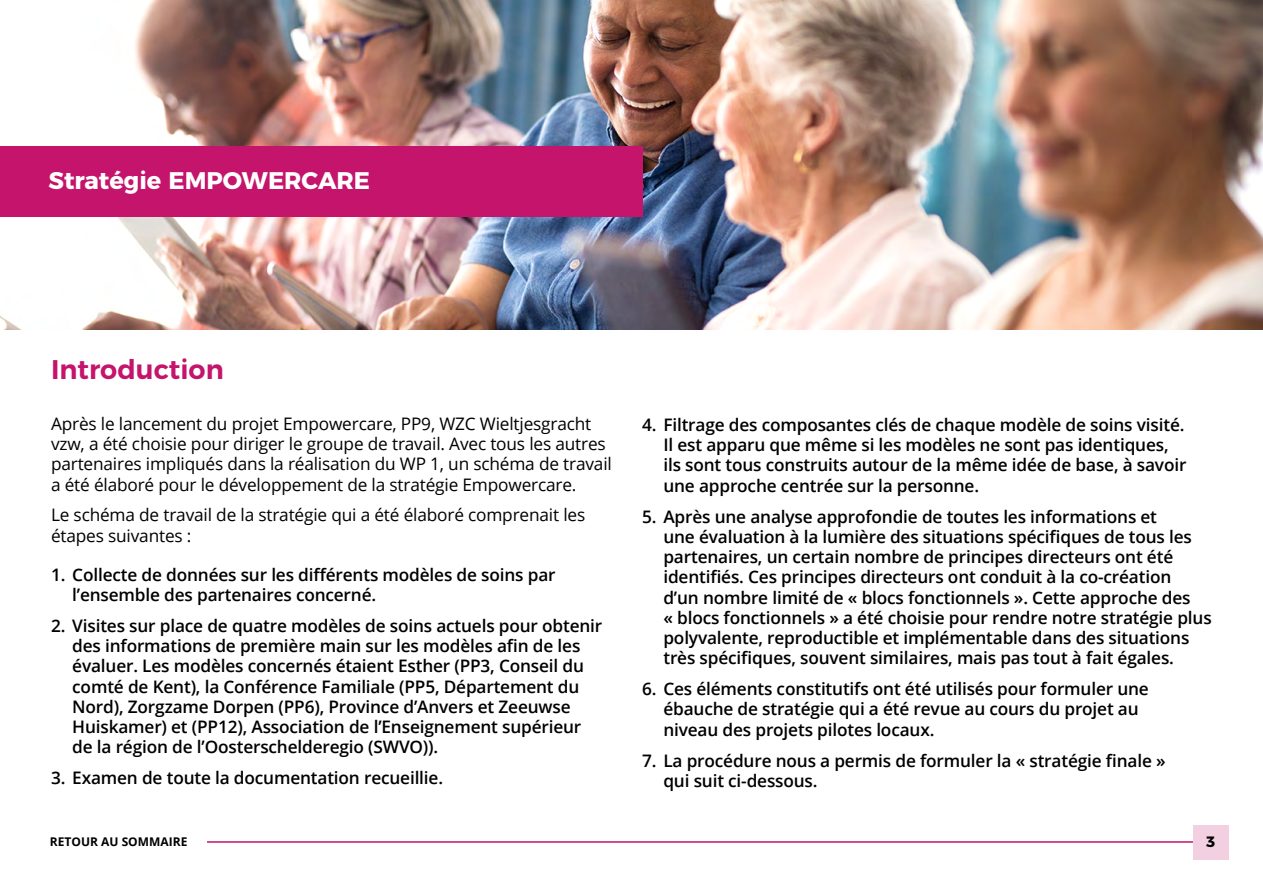
<style>
.page{position:relative;width:1263px;height:893px;background:#fff}
.page>*{position:absolute;margin:0;border:0;box-sizing:border-box;transform-origin:0 0}
.Page_Header{font:600 27px "Montserrat";color:#c4146b}
.Empowercare_white_te{font:700 24px "Montserrat";color:#fff}
.Bullets_Points{font:600 17.25px/20.2px "Open Sans";letter-spacing:-.01em;color:#000}
.Body_Copy{font:17.25px/20.2px "Open Sans";letter-spacing:-.01em;color:#000}
.t1{font:700 15px "Montserrat";color:#000}
.t2{font:700 12px "Open Sans";color:#000}
</style>
<div class="page">
<img style="left:0;top:0;width:1263px;height:330px">
<div style="left:0;top:147px;width:642px;height:70px;background:#c4146b"></div>
<hr style="left:166px;top:841px;width:1034px;height:2px;background:#c4146b">
<div style="left:1193px;top:825px;width:36px;height:34px;background:#f3d0e1"></div>
<div style="left:34px;top:825px;width:173px;height:34px;background:#fff"></div>
<p class="Empowercare_white_te" style="left:49px;top:161px;width:323px">Stratégie EMPOWERCARE</p>
<p class="Page_Header" style="left:51px;top:348px;width:174px">Introduction</p>
<p class="Body_Copy" style="left:51px;top:413px;width:562px">Après le lancement du projet Empowercare, PP9, WZC Wieltjesgracht vzw, a été choisie pour diriger le groupe de travail. Avec tous les autres partenaires impliqués dans la réalisation du WP 1, un schéma de travail a été élaboré pour le développement de la stratégie Empowercare.</p>
<p class="Body_Copy" style="left:51px;top:505px;width:536px">Le schéma de travail de la stratégie qui a été élaboré comprenait les étapes suivantes :</p>
<p class="Bullets_Points" style="left:72px;top:564px;width:485px;text-indent:-21px">1. Collecte de données sur les différents modèles de soins par l’ensemble des partenaires concerné.</p>
<p class="Bullets_Points" style="left:72px;top:615px;width:531px;text-indent:-21px">2. Visites sur place de quatre modèles de soins actuels pour obtenir des informations de première main sur les modèles afin de les évaluer. Les modèles concernés étaient Esther (PP3, Conseil du comté de Kent), la Conférence Familiale (PP5, Département du Nord), Zorgzame Dorpen (PP6), Province d’Anvers et Zeeuwse Huiskamer) et (PP12), Association de l’Enseignement supérieur de la région de l’Oosterschelderegio (SWVO)).</p>
<p class="Bullets_Points" style="left:51px;top:768px;width:394px">3. Examen de toute la documentation recueillie.</p>
<p class="Bullets_Points" style="left:663px;top:414px;width:525px;text-indent:-21px">4. Filtrage des composantes clés de chaque modèle de soins visité.<br>Il est apparu que même si les modèles ne sont pas identiques, ils sont tous construits autour de la même idée de base, à savoir une approche centrée sur la personne.</p>
<p class="Bullets_Points" style="left:663px;top:506px;width:550px;text-indent:-21px">5. Après une analyse approfondie de toutes les informations et<br>une évaluation à la lumière des situations spécifiques de tous les partenaires, un certain nombre de principes directeurs ont été identifiés. Ces principes directeurs ont conduit à la co-création<br>d’un nombre limité de « blocs fonctionnels ». Cette approche des<br>« blocs fonctionnels » a été choisie pour rendre notre stratégie plus polyvalente, reproductible et implémentable dans des situations très spécifiques, souvent similaires, mais pas tout à fait égales.</p>
<p class="Bullets_Points" style="left:663px;top:678px;width:487px;text-indent:-21px">6. Ces éléments constitutifs ont été utilisés pour formuler une ébauche de stratégie qui a été revue au cours du projet au niveau des projets pilotes locaux.</p>
<p class="Bullets_Points" style="left:663px;top:750px;width:504px;text-indent:-21px">7. La procédure nous a permis de formuler la « stratégie finale » qui suit ci-dessous.</p>
<p class="t2" style="left:50px;top:833px;width:139px">RETOUR AU SOMMAIRE</p>
<p class="t1" style="left:1206px;top:829px;width:11px">3</p>
</div>
